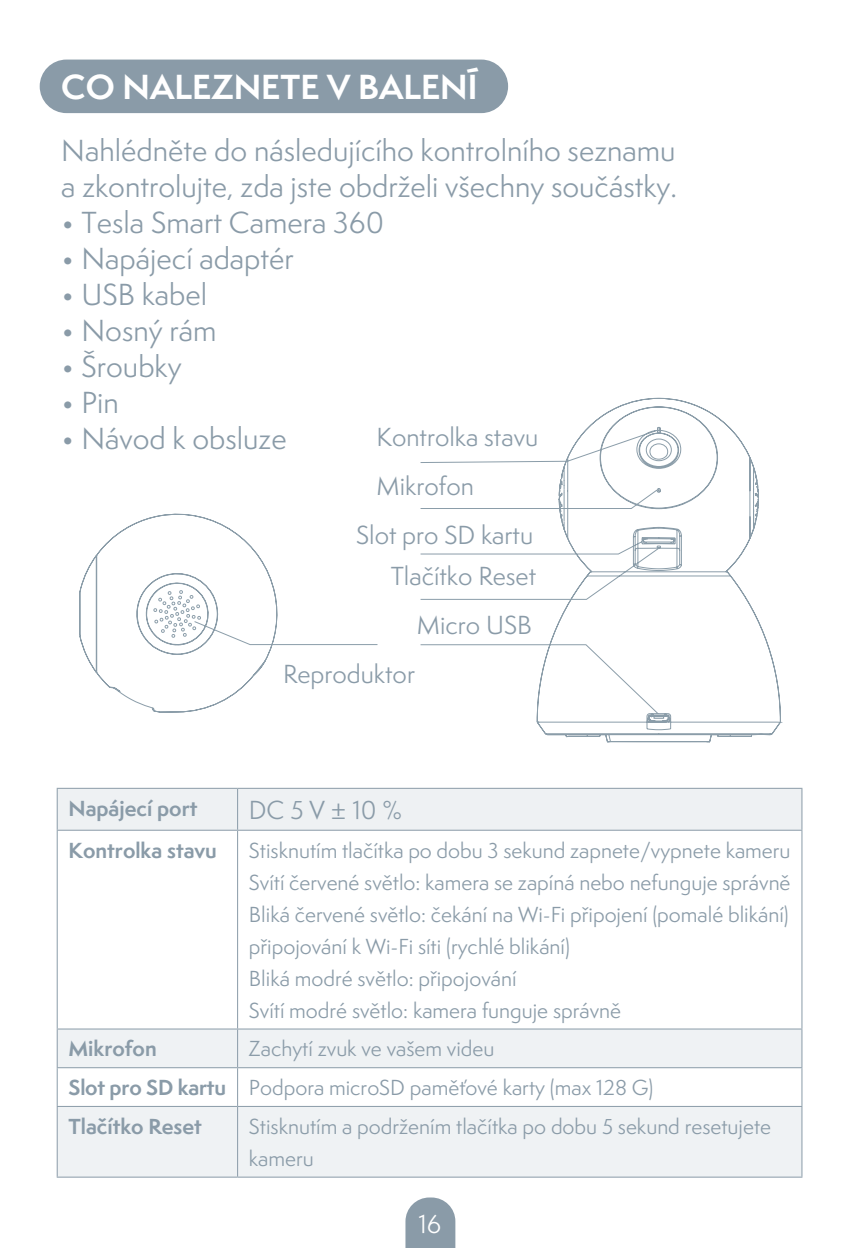
<style>
.page{position:relative;width:862px;height:1248px;background:#fff}
.page>*{position:absolute;margin:0;border:0;box-sizing:border-box;transform-origin:0 0}
.t1{font:700 32px "Semplicita Pro";color:#fff}
.t2{font:28px/36px "Semplicita Pro";color:#8a9ba8}
.t3{font:24px/49.2px "Semplicita Pro";color:#8a9ba8;text-align:right}
.t4{font:24px "Semplicita Pro";color:#fff}
.t5{font:20px/32px "Semplicita Pro";color:#8a9ba8}
.t6{font:700 20px "Semplicita Pro";color:#8a9ba8}
.s1{font-weight:700}
</style>
<div class="page">
<svg style="left:405px;top:1197px;width:50px;height:50px;background:#97a6b1"></svg>
<div style="left:40px;top:60px;width:468px;height:53px;background:#8a9ba8;border-radius:27px"></div>
<div style="left:58px;top:789px;width:743px;height:40px;background:#eef1f3"></div>
<svg style="left:58px;top:1029px;width:743px;height:147px;fill:#eff2f4"></svg>
<hr style="left:57px;top:787px;width:181px;height:2px;background:#8a9ba8">
<hr style="left:57px;top:788px;width:1px;height:41px;background:#8a9ba8">
<hr style="left:238px;top:787px;width:564px;height:2px;background:#8a9ba8">
<hr style="left:237px;top:788px;width:1px;height:41px;background:#8a9ba8">
<hr style="left:801px;top:788px;width:1px;height:41px;background:#8a9ba8">
<hr style="left:57px;top:829px;width:181px;height:1px;background:#8a9ba8">
<hr style="left:57px;top:830px;width:1px;height:198px;background:#8a9ba8">
<hr style="left:238px;top:829px;width:564px;height:1px;background:#8a9ba8">
<hr style="left:237px;top:830px;width:1px;height:198px;background:#8a9ba8">
<hr style="left:801px;top:830px;width:1px;height:198px;background:#8a9ba8">
<hr style="left:57px;top:1028px;width:181px;height:1px;background:#8a9ba8">
<hr style="left:57px;top:1029px;width:1px;height:38px;background:#8a9ba8">
<hr style="left:238px;top:1028px;width:564px;height:1px;background:#8a9ba8">
<hr style="left:237px;top:1029px;width:1px;height:38px;background:#8a9ba8">
<hr style="left:801px;top:1029px;width:1px;height:38px;background:#8a9ba8">
<hr style="left:57px;top:1066px;width:181px;height:2px;background:#8a9ba8">
<hr style="left:57px;top:1068px;width:1px;height:37px;background:#8a9ba8">
<hr style="left:238px;top:1066px;width:564px;height:2px;background:#8a9ba8">
<hr style="left:237px;top:1068px;width:1px;height:37px;background:#8a9ba8">
<hr style="left:801px;top:1068px;width:1px;height:37px;background:#8a9ba8">
<hr style="left:57px;top:1105px;width:181px;height:1px;background:#8a9ba8">
<hr style="left:57px;top:1106px;width:1px;height:70px;background:#8a9ba8">
<hr style="left:238px;top:1105px;width:564px;height:1px;background:#8a9ba8">
<hr style="left:237px;top:1106px;width:1px;height:70px;background:#8a9ba8">
<hr style="left:801px;top:1106px;width:1px;height:70px;background:#8a9ba8">
<hr style="left:57px;top:1176px;width:181px;height:1px;background:#8a9ba8">
<hr style="left:238px;top:1176px;width:564px;height:1px;background:#8a9ba8">
<svg style="left:79px;top:397px;width:703px;height:345px"></svg>
<h1 class="t1" style="left:61px;top:63px;width:418px">CO NALEZNETE V BALENÍ</h1>
<h2 class="t2" style="left:61px;top:132px;width:617px">Nahlédněte do následujícího kontrolního seznamu a zkontrolujte, zda jste obdrželi všechny součástky.</h2>
<h2 class="t2" style="left:61px;top:204px;width:324px">• Tesla Smart Camera 360</h2>
<h2 class="t2" style="left:61px;top:240px;width:234px">• Napájecí adaptér</h2>
<h2 class="t2" style="left:61px;top:276px;width:147px">• USB kabel</h2>
<h2 class="t2" style="left:61px;top:312px;width:157px">• Nosný rám</h2>
<h2 class="t2" style="left:61px;top:348px;width:122px">• Šroubky</h2>
<h2 class="t2" style="left:61px;top:384px;width:59px">• Pin</h2>
<h2 class="t2" style="left:61px;top:420px;width:227px">• Návod k obsluze</h2>
<p class="t3" style="left:376px;top:412px;width:163px">Kontrolka stavu</p>
<p class="t3" style="left:376px;top:461px;width:99px">Mikrofon</p>
<p class="t3" style="left:356px;top:510px;width:178px">Slot pro SD kartu</p>
<p class="t3" style="left:391px;top:551px;width:147px">Tlačítko Reset<br>Micro USB</p>
<p class="t3" style="left:283px;top:649px;width:134px">Reproduktor</p>
<p class="t6" style="left:69px;top:793px;width:130px">Napájecí port</p>
<p class="t3" style="left:249px;top:784px;width:155px">DC 5 V ± 10 %</p>
<p class="t6" style="left:69px;top:835px;width:150px">Kontrolka stavu</p>
<p class="t5" style="left:249px;top:833px;width:543px">Stisknutím tlačítka po dobu 3 sekund zapnete/vypnete kameru Svítí červené světlo: kamera se zapíná nebo nefunguje správně Bliká červené světlo: čekání na Wi-Fi připojení (pomalé blikání) připojování k Wi-Fi síti (rychlé blikání)<br>Bliká modré světlo: připojování<br>Svítí modré světlo: kamera funguje správně</p>
<p class="t6" style="left:69px;top:1033px;width:90px">Mikrofon</p>
<p class="t5" style="left:69px;top:1029px;width:586px;line-height:38.8px;text-indent:180px">Zachytí zvuk ve vašem videu<br><span class="s1">Slot pro SD kartu</span> Podpora microSD paměťové karty (max 128 G)<br><span class="s1">Tlačítko Reset</span></p>
<p class="t5" style="left:249px;top:1109px;width:524px">Stisknutím a podržením tlačítka po dobu 5 sekund resetujete kameru</p>
<p class="t4" style="left:418px;top:1206px;width:24px">16</p>
</div>
